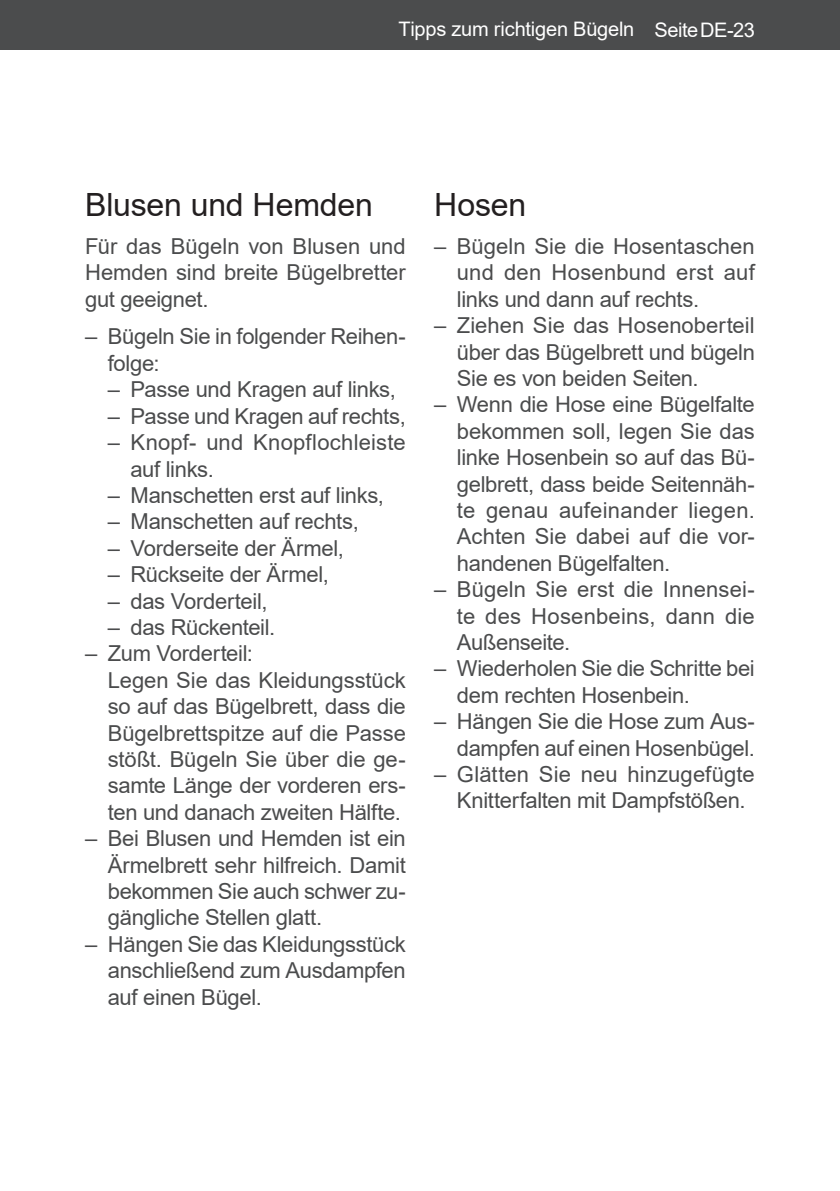
<style>
.page{position:relative;width:840px;height:1191px;background:#fff}
.page>*{position:absolute;margin:0;border:0;box-sizing:border-box;transform-origin:0 0}
.t1{font:32px "Arial";letter-spacing:-.005em;color:#231f20}
.t2{font:22px/26.4px "Arial";letter-spacing:-.015em;color:#4b4c4d;text-align:justify}
.t3{font:22px/26.4px "Arial";letter-spacing:.01em;color:#4b4c4d}
.t4{font:20px "Arial";letter-spacing:-.01em;color:#fff}
</style>
<div class="page">
<div style="left:0;top:0;width:839px;height:50px;background:#4b4c4d"></div>
<p class="t4" style="left:398px;top:18px;width:358px">Tipps zum richtigen Bügeln Seite DE-23</p>
<h1 class="t1" style="left:85px;top:187px;width:289px">Blusen und Hemden</h1>
<p class="t2" style="left:85px;top:233px;width:322px">Für das Bügeln von Blusen und Hemden sind breite Bügelbretter gut geeignet.</p>
<p class="t2" style="left:108px;top:323px;width:299px;text-indent:-23px">– Bügeln Sie in folgender Reihen&shy;folge:</p>
<p class="t2" style="left:108px;top:376px;width:289px">– Passe und Kragen auf links,</p>
<p class="t2" style="left:108px;top:403px;width:299px">– Passe und Kragen auf rechts,</p>
<p class="t3" style="left:130px;top:429px;width:276px;text-indent:-23px">– Knopf- und Knopflochleiste auf links.</p>
<p class="t2" style="left:108px;top:482px;width:277px">– Manschetten erst auf links,</p>
<p class="t2" style="left:108px;top:508px;width:252px">– Manschetten auf rechts,</p>
<p class="t2" style="left:108px;top:535px;width:237px">– Vorderseite der Ärmel,</p>
<p class="t2" style="left:108px;top:561px;width:222px">– Rückseite der Ärmel,</p>
<p class="t2" style="left:108px;top:587px;width:161px">– das Vorderteil,</p>
<p class="t2" style="left:108px;top:614px;width:169px">– das Rückenteil.</p>
<p class="t2" style="left:108px;top:640px;width:299px;text-align:left;text-indent:-23px">– Zum Vorderteil:<br>Legen Sie das Kleidungsstück so auf das Bügelbrett, dass die<br>Bügelbrettspitze auf die Passe stößt. Bügeln Sie über die ge&shy;samte Länge der vorderen ers&shy;ten und danach zweiten Hälfte.</p>
<p class="t2" style="left:108px;top:825px;width:299px;text-indent:-23px">– Bei Blusen und Hemden ist ein Ärmelbrett sehr hilfreich. Damit bekommen Sie auch schwer zu&shy;gängliche Stellen glatt.</p>
<p class="t2" style="left:108px;top:931px;width:299px;text-indent:-23px">– Hängen Sie das Kleidungsstück anschließend zum Ausdampfen auf einen Bügel.</p>
<h1 class="t1" style="left:434px;top:187px;width:93px">Hosen</h1>
<p class="t2" style="left:456px;top:233px;width:299px;text-indent:-23px">– Bügeln Sie die Hosentaschen und den Hosenbund erst auf links und dann auf rechts.</p>
<p class="t2" style="left:456px;top:312px;width:299px;text-indent:-23px">– Ziehen Sie das Hosenoberteil über das Bügelbrett und bügeln Sie es von beiden Seiten.</p>
<p class="t2" style="left:456px;top:391px;width:299px;text-indent:-23px">– Wenn die Hose eine Bügelfalte bekommen soll, legen Sie das linke Hosenbein so auf das Bü&shy;gelbrett, dass beide Seitennäh&shy;te genau aufeinander liegen.<br>Achten Sie dabei auf die vor&shy;handenen Bügelfalten.</p>
<p class="t2" style="left:456px;top:576px;width:299px;text-indent:-23px">– Bügeln Sie erst die Innensei&shy;te des Hosenbeins, dann die Außenseite.</p>
<p class="t2" style="left:456px;top:655px;width:299px;text-indent:-23px">– Wiederholen Sie die Schritte bei dem rechten Hosenbein.</p>
<p class="t2" style="left:434px;top:708px;width:322px;text-align:right">– Hängen Sie die Hose zum Aus&shy;dampfen auf einen Hosenbügel.</p>
<p class="t2" style="left:456px;top:761px;width:299px;text-indent:-23px">– Glätten Sie neu hinzugefügte<br>Knitterfalten mit Dampfstößen.</p>
</div>
